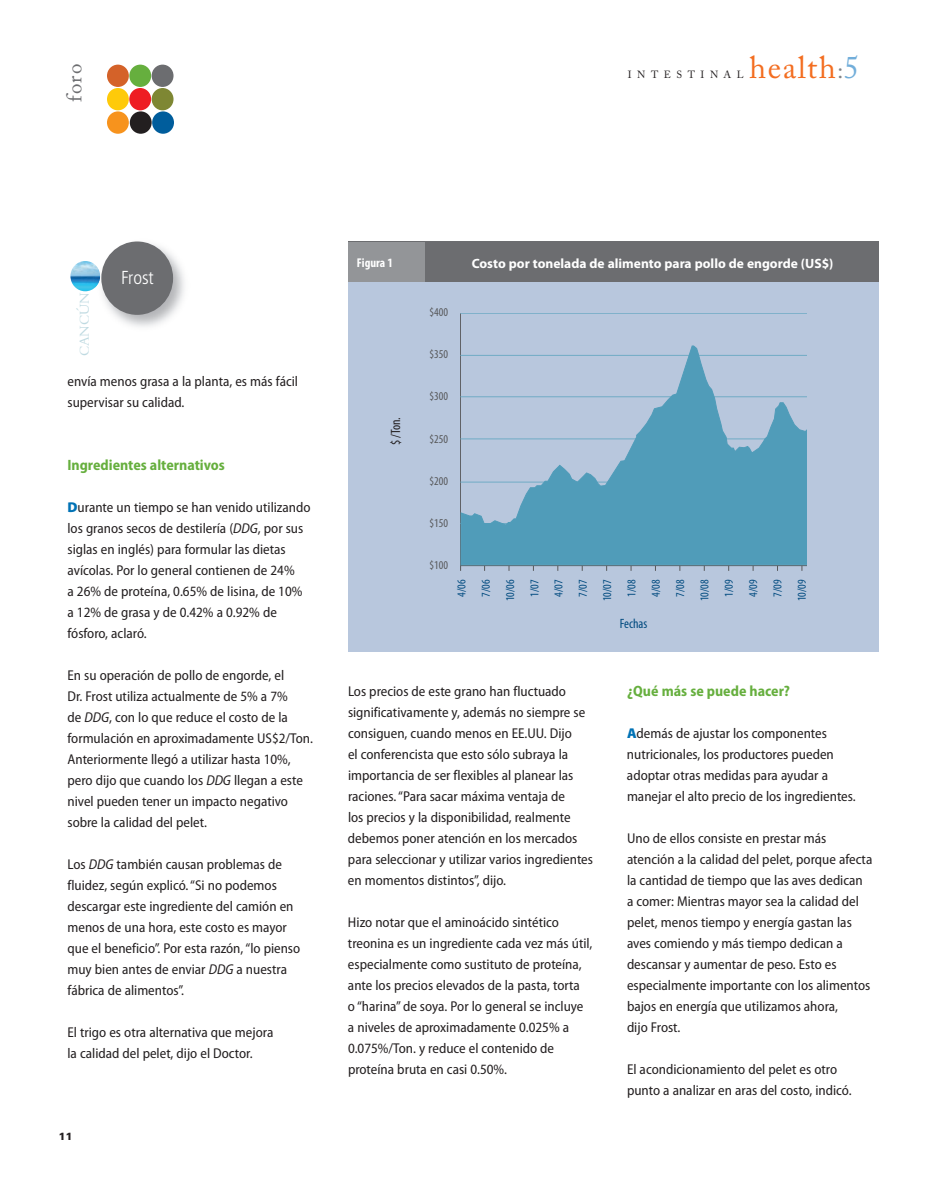
<style>
.page{position:relative;width:945px;height:1188px;background:#fff}
.page>*{position:absolute;margin:0;border:0;box-sizing:border-box;transform-origin:0 0}
.t1{font:31.5px "Adobe Caslon";letter-spacing:.05em;color:#f36e21}
.t2{font:21px "Adobe Caslon";color:#6c6d70}
.t3{font:300 condensed 18.75px "Frutiger";color:#fff}
.t4{font:700 semi-condensed 15px "Myriad Pro";color:#66af3e}
.t5{font:semi-condensed 14.25px/21px "Myriad Pro";color:#231f20}
.t6{font:14.25px "Bembo";color:#bfdae1}
.t7{font:700 13.5px "Myriad Pro";color:#fff}
.t8{font:condensed 13.5px "Myriad Pro";color:#231f20}
.t9{font:condensed 13.5px "Myriad Pro";color:#004a7f}
.t10{font:700 condensed 12.75px "Myriad Pro";color:#fff}
.t11{font:condensed 12px "Myriad Pro";color:#004a7f}
.t12{font:condensed 12px "Myriad Pro";color:#57585a}
.t13{font:900 10.5px "Univers";color:#231f20}
.t14{font:10.35px "Adobe Caslon";letter-spacing:.535em;color:#231f20}
.s1{font-size:22.65px;color:#808285}
.s2{color:#72aeda}
.s3{font-weight:900;font-stretch:normal;color:#0072b5}
.s4{font-style:italic}
</style>
<div class="page">
<img style="left:70px;top:261px;width:30px;height:30px;border-radius:50%">
<div style="left:107px;top:65px;width:22px;height:22px;background:#d46229;border-radius:50%"></div>
<div style="left:107px;top:88px;width:22px;height:22px;background:#feca0a;border-radius:50%"></div>
<div style="left:107px;top:111px;width:22px;height:23px;background:#f7931d;border-radius:50%"></div>
<div style="left:129px;top:65px;width:22px;height:22px;background:#66af3e;border-radius:50%"></div>
<div style="left:152px;top:88px;width:22px;height:22px;background:#7e8733;border-radius:50%"></div>
<div style="left:152px;top:111px;width:22px;height:23px;background:#005d9c;border-radius:50%"></div>
<div style="left:130px;top:111px;width:22px;height:23px;background:#231f20;border-radius:50%"></div>
<div style="left:129px;top:88px;width:22px;height:22px;background:#ee1d23;border-radius:50%"></div>
<div style="left:152px;top:65px;width:22px;height:22px;background:#6c6d70;border-radius:50%"></div>
<img style="left:95px;top:265px;width:5px;height:23px">
<div style="left:101px;top:242px;width:72px;height:73px;background:#6c6d70;border-radius:50%"></div>
<div style="left:348px;top:282px;width:531px;height:370px;background:#b8c7dd"></div>
<div style="left:349px;top:242px;width:530px;height:40px;background:#6c6d70"></div>
<div style="left:348px;top:242px;width:77px;height:40px;background:#939598"></div>
<hr style="left:460px;top:313px;width:1px;height:253px;background:#57585a">
<hr style="left:460px;top:565px;width:347px;height:1px;background:#57585a">
<hr style="left:460px;top:482px;width:347px;height:1px;background:#70abc5">
<hr style="left:460px;top:439px;width:347px;height:1px;background:#70abc5">
<hr style="left:460px;top:397px;width:347px;height:1px;background:#70abc5">
<hr style="left:460px;top:313px;width:347px;height:1px;background:#70abc5">
<hr style="left:460px;top:523px;width:347px;height:1px;background:#70abc5">
<hr style="left:460px;top:355px;width:347px;height:1px;background:#70abc5">
<svg style="left:461px;top:346px;width:346px;height:219px"></svg>
<h2 class="t2" style="left:67px;top:102px;width:39px;rotate:-90deg">foro</h2>
<h1 class="t1" style="left:749px;top:56px;width:112px">health<span class="s1">:</span><span class="s2">5</span></h1>
<p class="t14" style="left:628px;top:71px;width:117px">INTESTINAL</p>
<p class="t6" style="left:80px;top:356px;width:66px;rotate:-90deg">CANCÚN</p>
<h3 class="t3" style="left:121px;top:270px;width:34px">Frost</h3>
<p class="t5" style="left:68px;top:372px;width:232px">envía menos grasa a la planta, es más fácil supervisar su calidad.</p>
<p class="t4" style="left:68px;top:459px;width:159px">Ingredientes alternativos</p>
<p class="t5" style="left:67px;top:498px;width:245px"><span class="s3">D</span>urante un tiempo se han venido utilizando los granos secos de destilería (<span class="s4">DDG</span>, por sus siglas en inglés) para formular las dietas avícolas. Por lo general contienen de 24%<br>a 26% de proteína, 0.65% de lisina, de 10% a 12% de grasa y de 0.42% a 0.92% de fósforo, aclaró.</p>
<p class="t5" style="left:68px;top:666px;width:247px">En su operación de pollo de engorde, el<br>Dr. Frost utiliza actualmente de 5% a 7%<br>de <span class="s4">DDG</span>, con lo que reduce el costo de la formulación en aproximadamente US$2/Ton.<br>Anteriormente llegó a utilizar hasta 10%, pero dijo que cuando los <span class="s4">DDG</span> llegan a este nivel pueden tener un impacto negativo sobre la calidad del pelet.</p>
<p class="t5" style="left:67px;top:855px;width:234px">Los <span class="s4">DDG</span> también causan problemas de fluidez, según explicó.“Si no podemos descargar este ingrediente del camión en menos de una hora, este costo es mayor que el beneficio”. Por esta razón,“lo pienso muy bien antes de enviar <span class="s4">DDG</span> a nuestra fábrica de alimentos”.</p>
<p class="t5" style="left:67px;top:1023px;width:207px">El trigo es otra alternativa que mejora la calidad del pelet, dijo el Doctor.</p>
<p class="t13" style="left:59px;top:1132px;width:16px">11</p>
<p class="t10" style="left:357px;top:259px;width:37px">Figura 1</p>
<p class="t7" style="left:472px;top:259px;width:363px">Costo por tonelada de alimento para pollo de engorde (US$)</p>
<p class="t12" style="left:430px;top:308px;width:20px">$400</p>
<p class="t12" style="left:430px;top:350px;width:20px">$350</p>
<p class="t8" style="left:391px;top:445px;width:30px;rotate:-90deg">$ /Ton.</p>
<p class="t12" style="left:430px;top:392px;width:20px">$300</p>
<p class="t12" style="left:430px;top:434px;width:20px">$250</p>
<p class="t12" style="left:430px;top:476px;width:20px">$200</p>
<p class="t12" style="left:430px;top:518px;width:20px">$150</p>
<p class="t12" style="left:430px;top:561px;width:20px">$100</p>
<p class="t11" style="left:457px;top:597px;width:19px;rotate:-90deg">4/06</p>
<p class="t11" style="left:798px;top:601px;width:23px;rotate:-90deg">10/09</p>
<p class="t11" style="left:481px;top:597px;width:19px;rotate:-90deg">7/06</p>
<p class="t11" style="left:506px;top:601px;width:23px;rotate:-90deg">10/06</p>
<p class="t11" style="left:749px;top:597px;width:19px;rotate:-90deg">4/09</p>
<p class="t11" style="left:773px;top:597px;width:19px;rotate:-90deg">7/09</p>
<p class="t11" style="left:627px;top:597px;width:19px;rotate:-90deg">1/08</p>
<p class="t11" style="left:652px;top:597px;width:19px;rotate:-90deg">4/08</p>
<p class="t11" style="left:725px;top:597px;width:19px;rotate:-90deg">1/09</p>
<p class="t11" style="left:676px;top:597px;width:19px;rotate:-90deg">7/08</p>
<p class="t11" style="left:700px;top:601px;width:23px;rotate:-90deg">10/08</p>
<p class="t11" style="left:554px;top:597px;width:19px;rotate:-90deg">4/07</p>
<p class="t11" style="left:603px;top:601px;width:23px;rotate:-90deg">10/07</p>
<p class="t11" style="left:579px;top:597px;width:19px;rotate:-90deg">7/07</p>
<p class="t11" style="left:530px;top:597px;width:19px;rotate:-90deg">1/07</p>
<p class="t9" style="left:620px;top:619px;width:29px">Fechas</p>
<p class="t5" style="left:348px;top:682px;width:247px">Los precios de este grano han fluctuado significativamente y, además no siempre se consiguen, cuando menos en EE.UU. Dijo<br>el conferencista que esto sólo subraya la importancia de ser flexibles al planear las raciones.“Para sacar máxima ventaja de<br>los precios y la disponibilidad, realmente debemos poner atención en los mercados para seleccionar y utilizar varios ingredientes en momentos distintos”, dijo.</p>
<p class="t5" style="left:348px;top:913px;width:246px">Hizo notar que el aminoácido sintético treonina es un ingrediente cada vez más útil, especialmente como sustituto de proteína, ante los precios elevados de la pasta, torta<br>o “harina” de soya. Por lo general se incluye a niveles de aproximadamente 0.025% a 0.075%/Ton. y reduce el contenido de proteína bruta en casi 0.50%.</p>
<p class="t4" style="left:627px;top:686px;width:165px">¿Qué más se puede hacer?</p>
<p class="t5" style="left:627px;top:724px;width:230px"><span class="s3">A</span>demás de ajustar los componentes nutricionales, los productores pueden adoptar otras medidas para ayudar a manejar el alto precio de los ingredientes.</p>
<p class="t5" style="left:627px;top:829px;width:247px">Uno de ellos consiste en prestar más atención a la calidad del pelet, porque afecta la cantidad de tiempo que las aves dedican a comer: Mientras mayor sea la calidad del pelet, menos tiempo y energía gastan las aves comiendo y más tiempo dedican a descansar y aumentar de peso. Esto es especialmente importante con los alimentos bajos en energía que utilizamos ahora,<br>dijo Frost.</p>
<p class="t5" style="left:627px;top:1060px;width:226px">El acondicionamiento del pelet es otro punto a analizar en aras del costo, indicó.</p>
</div>
